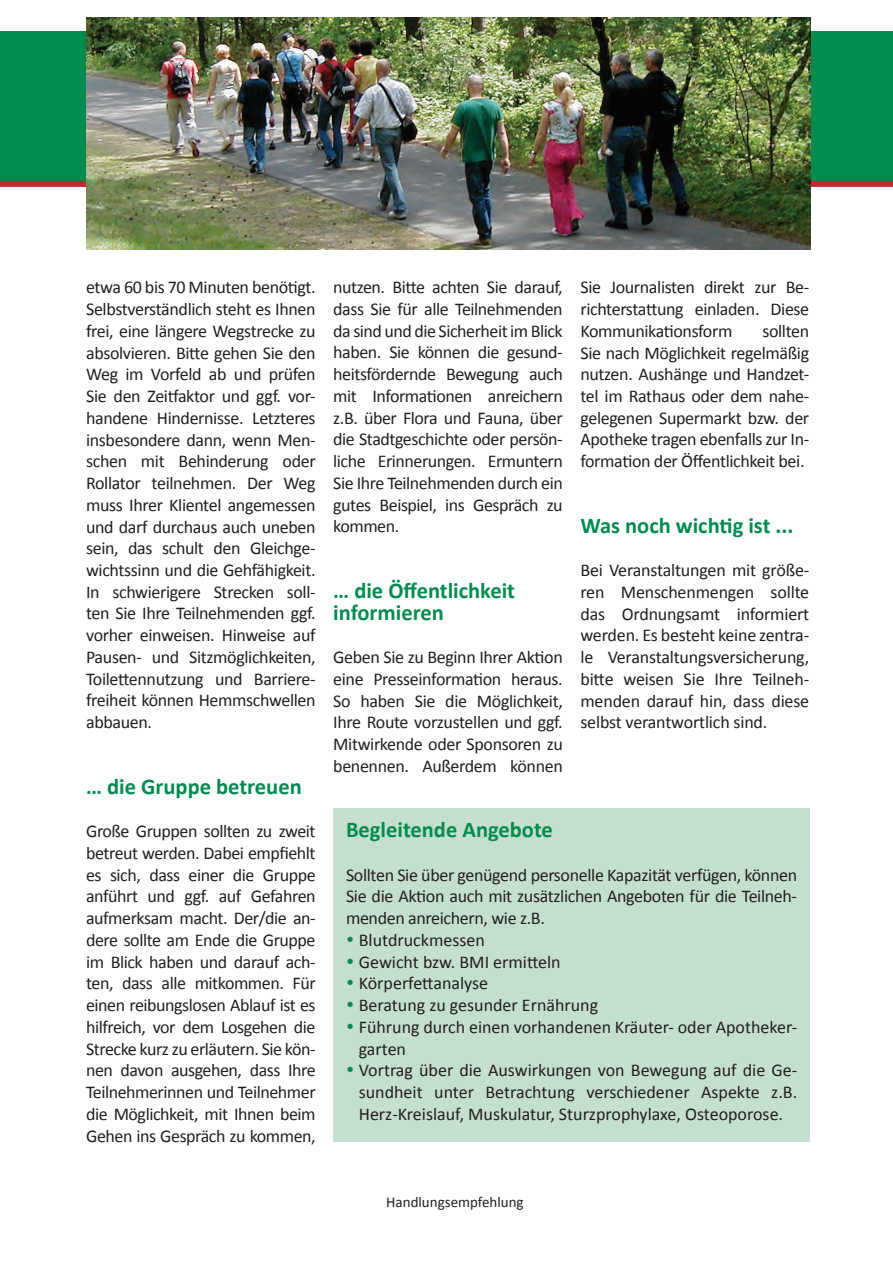
<style>
.page{position:relative;width:893px;height:1263px;background:#fff}
.page>*{position:absolute;margin:0;border:0;box-sizing:border-box;transform-origin:0 0}
.t1{font:700 22.5px/21.8px "Calibri";color:#008c4e}
.t2{font:18px/21.8px "Calibri";letter-spacing:-.02em;color:#231f20;text-align:justify}
.t3{font:18px "Calibri";color:#231f20}
.t4{font:15px "Calibri";color:#231f20}
</style>
<div class="page">
<div style="left:0;top:31px;width:893px;height:150px;background:#008c4e"></div>
<div style="left:0;top:181px;width:893px;height:6px;background:#c82430"></div>
<div style="left:333px;top:808px;width:477px;height:333px;background:#c5dfcf"></div>
<img style="left:86px;top:17px;width:724px;height:233px">
<p class="t2" style="left:86px;top:276px;width:231px">etwa 60 bis 70 Minuten benötigt.<br>Selbstverständlich steht es Ihnen frei, eine längere Wegstrecke zu absolvieren. Bitte gehen Sie den Weg im Vorfeld ab und prüfen Sie den Zeitfaktor und ggf. vor&shy;handene Hindernisse. Letzteres insbesondere dann, wenn Men&shy;schen mit Behinderung oder Rollator teilnehmen. Der Weg muss Ihrer Klientel angemessen und darf durchaus auch uneben sein, das schult den Gleichge&shy;wichtssinn und die Gehfähigkeit.<br>In schwierigere Strecken soll&shy;ten Sie Ihre Teilnehmenden ggf. vorher einweisen. Hinweise auf Pausen- und Sitzmöglichkeiten, Toilettennutzung und Barriere&shy;freiheit können Hemmschwellen abbauen.</p>
<p class="t1" style="left:86px;top:774px;width:217px">… die Gruppe betreuen</p>
<p class="t2" style="left:86px;top:819px;width:231px">Große Gruppen sollten zu zweit betreut werden. Dabei empfiehlt es sich, dass einer die Gruppe anführt und ggf. auf Gefahren aufmerksam macht. Der/die an&shy;dere sollte am Ende die Gruppe im Blick haben und darauf ach&shy;ten, dass alle mitkommen. Für einen reibungslosen Ablauf ist es hilfreich, vor dem Losgehen die Strecke kurz zu erläutern. Sie kön&shy;nen davon ausgehen, dass Ihre Teilnehmerinnen und Teilnehmer die Möglichkeit, mit Ihnen beim Gehen ins Gespräch zu kommen,</p>
<p class="t2" style="left:333px;top:275px;width:231px">nutzen. Bitte achten Sie darauf, dass Sie für alle Teilnehmenden da sind und die Sicherheit im Blick haben. Sie können die gesund&shy;heitsfördernde Bewegung auch mit Informationen anreichern z.B. über Flora und Fauna, über die Stadtgeschichte oder persön&shy;liche Erinnerungen. Ermuntern Sie Ihre Teilnehmenden durch ein gutes Beispiel, ins Gespräch zu kommen.</p>
<p class="t1" style="left:333px;top:578px;width:183px">… die Öffentlichkeit informieren</p>
<p class="t2" style="left:333px;top:645px;width:231px">Geben Sie zu Beginn Ihrer Aktion eine Presseinformation heraus.<br>So haben Sie die Möglichkeit, Ihre Route vorzustellen und ggf.<br>Mitwirkende oder Sponsoren zu benennen. Außerdem können</p>
<p class="t2" style="left:580px;top:276px;width:230px">Sie Journalisten direkt zur Be&shy;richterstattung einladen. Diese Kommunikationsform</p>
<p class="t2" style="left:580px;top:319px;width:230px;text-indent:182px">sollten Sie nach Möglichkeit regelmäßig nutzen. Aushänge und Handzet&shy;tel im Rathaus oder dem nahe&shy;gelegenen Supermarkt bzw. der Apotheke tragen ebenfalls zur In&shy;formation der Öffentlichkeit bei.</p>
<p class="t1" style="left:580px;top:513px;width:215px">Was noch wichtig ist ...</p>
<p class="t2" style="left:580px;top:558px;width:230px">Bei Veranstaltungen mit größe&shy;ren Menschenmengen sollte das Ordnungsamt informiert werden. Es besteht keine zentra&shy;le Veranstaltungsversicherung, bitte weisen Sie Ihre Teilneh&shy;menden darauf hin, dass diese selbst verantwortlich sind.</p>
<p class="t1" style="left:346px;top:818px;width:208px">Begleitende Angebote</p>
<p class="t2" style="left:346px;top:863px;width:453px">Sollten Sie über genügend personelle Kapazität verfügen, können</p>
<p class="t2" style="left:346px;top:885px;width:453px">Sie die Aktion auch mit zusätzlichen Angeboten für die Teilneh-</p>
<p class="t2" style="left:346px;top:906px;width:200px">menden anreichern, wie z.B.</p>
<p class="t3" style="left:359px;top:929px;width:128px">Blutdruckmessen</p>
<p class="t3" style="left:359px;top:950px;width:203px">Gewicht bzw. BMI ermitteln</p>
<p class="t3" style="left:359px;top:972px;width:131px">Körperfettanalyse</p>
<p class="t3" style="left:359px;top:994px;width:241px">Beratung zu gesunder Ernährung</p>
<p class="t3" style="left:359px;top:1016px;width:440px">Führung durch einen vorhandenen Kräuter- oder Apotheker-</p>
<p class="t2" style="left:359px;top:1037px;width:49px">garten</p>
<p class="t3" style="left:359px;top:1059px;width:440px">Vortrag über die Auswirkungen von Bewegung auf die Ge-</p>
<p class="t3" style="left:359px;top:1081px;width:440px">sundheit unter Betrachtung verschiedener Aspekte z.B.</p>
<p class="t3" style="left:359px;top:1103px;width:426px">Herz-Kreislauf, Muskulatur, Sturzprophylaxe, Osteoporose.</p>
<p class="t4" style="left:386px;top:1192px;width:139px">Handlungsempfehlung</p>
</div>
